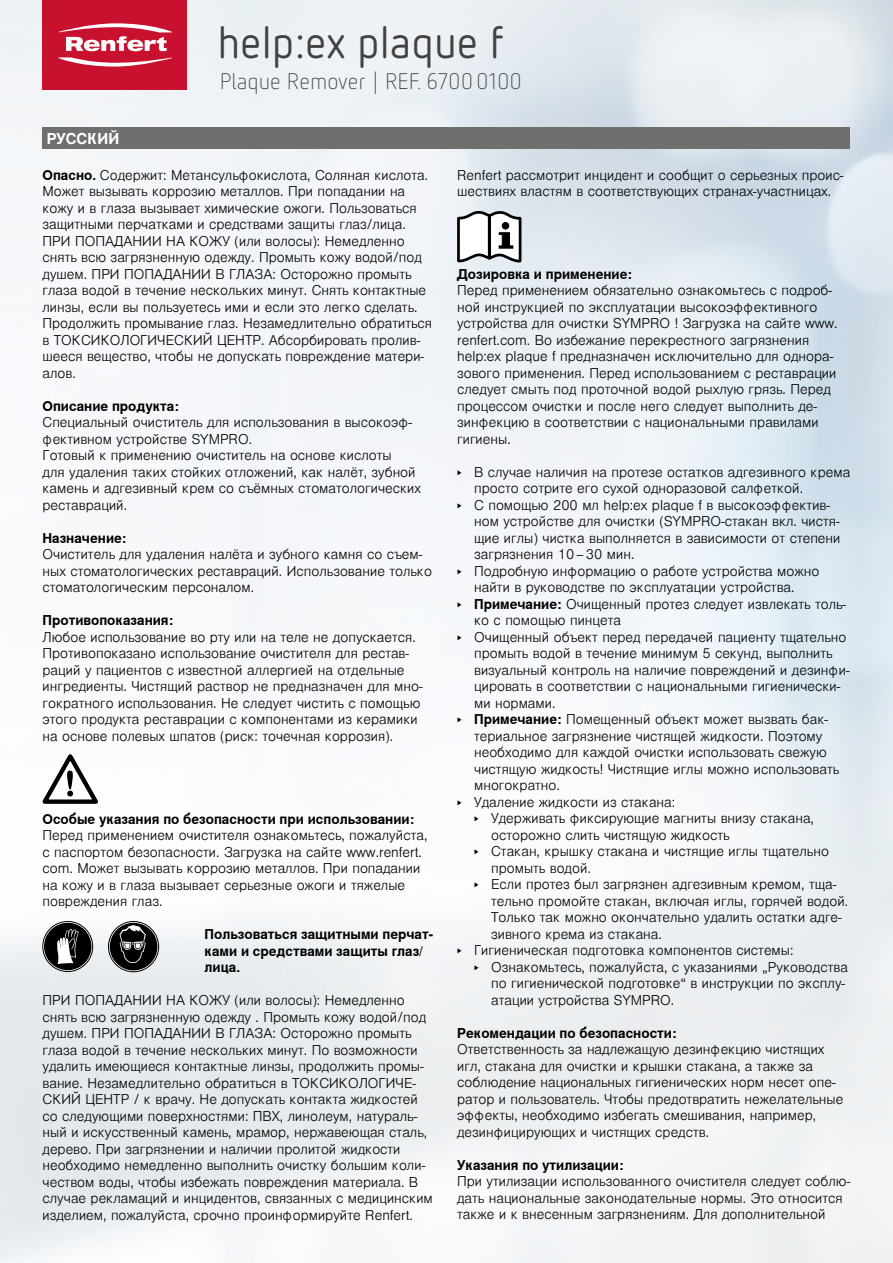
<style>
.page{position:relative;width:893px;height:1263px;background:#fff}
.page>*{position:absolute;margin:0;border:0;box-sizing:border-box;transform-origin:0 0}
.t1{font:45px "Netto Pro";color:#414140}
.t2{font:300 22.5px "Netto Pro";color:#414140}
.t3{font:700 15px "Nimbus Sans Global";color:#fff}
.t4{font:300 13.5px/16.5px "Nimbus Sans Global";color:#000}
.t5{font:700 13.5px/16.5px "Nimbus Sans Global";color:#000}
.s1{font-weight:700}
</style>
<div class="page">
<img style="left:0;top:0;width:893px;height:1263px">
<div style="left:43px;top:0;width:144px;height:89px;background:#c8112e"></div>
<svg style="left:59px;top:57px;width:113px;height:10px"></svg>
<svg style="left:59px;top:23px;width:113px;height:28px"></svg>
<div style="left:43px;top:128px;width:807px;height:21px;background:#6f6f6e"></div>
<svg style="left:43px;top:754px;width:55px;height:50px"></svg>
<svg style="left:108px;top:921px;width:51px;height:51px"></svg>
<div style="left:108px;top:921px;width:51px;height:51px;border:1px solid #000;border-radius:50%"></div>
<div style="left:110px;top:923px;width:47px;height:47px;background:#000;border-radius:50%"></div>
<svg style="left:119px;top:925px;width:27px;height:38px"></svg>
<svg style="left:43px;top:921px;width:50px;height:50px"></svg>
<div style="left:43px;top:921px;width:50px;height:51px;border:1px solid #000;border-radius:50%"></div>
<div style="left:44px;top:923px;width:47px;height:47px;background:#000;border-radius:50%"></div>
<svg style="left:57px;top:929px;width:22px;height:35px"></svg>
<svg style="left:456px;top:210px;width:67px;height:54px"></svg>
<h1 class="t1" style="left:217px;top:13px;width:287px">help:ex plaque f</h1>
<h2 class="t2" style="left:220px;top:67px;width:304px">Plaque Remover | REF. 67000100</h2>
<p class="t3" style="left:47px;top:130px;width:74px">РУССКИЙ</p>
<p class="t4" style="left:43px;top:167px;width:391px"><span class="s1">Опасно.</span> Содержит: Метансульфокислота, Соляная кислота.<br>Может вызывать коррозию металлов. При попадании на кожу и в глаза вызывает химические ожоги. Пользоваться защитными перчатками и средствами защиты глаз/лица.<br>ПРИ ПОПАДАНИИ НА КОЖУ (или волосы): Немедленно снять всю загрязненную одежду. Промыть кожу водой/под душем. ПРИ ПОПАДАНИИ В ГЛАЗА: Осторожно промыть глаза водой в течение нескольких минут. Снять контактные линзы, если вы пользуетесь ими и если это легко сделать.<br>Продолжить промывание глаз. Незамедлительно обратиться в ТОКСИКОЛОГИЧЕСКИЙ ЦЕНТР. Абсорбировать пролив&shy;шееся вещество, чтобы не допускать повреждение матери&shy;алов.</p>
<p class="t5" style="left:43px;top:398px;width:138px">Описание продукта:</p>
<p class="t4" style="left:43px;top:414px;width:380px">Специальный очиститель для использования в высокоэф&shy;фективном устройстве SYMPRO.<br>Готовый к применению очиститель на основе кислоты<br>для удаления таких стойких отложений, как налёт, зубной камень и адгезивный крем со съёмных стоматологических реставраций.</p>
<p class="t5" style="left:43px;top:530px;width:85px">Назначение:</p>
<p class="t4" style="left:43px;top:546px;width:391px">Очиститель для удаления налёта и зубного камня со съем&shy;ных стоматологических реставраций. Использование только стоматологическим персоналом.</p>
<p class="t5" style="left:43px;top:612px;width:132px">Противопоказания:</p>
<p class="t4" style="left:43px;top:629px;width:382px">Любое использование во рту или на теле не допускается.<br>Противопоказано использование очистителя для рестав&shy;раций у пациентов с известной аллергией на отдельные ингредиенты. Чистящий раствор не предназначен для мно&shy;гократного использования. Не следует чистить с помощью этого продукта реставрации с компонентами из керамики на основе полевых шпатов (риск: точечная коррозия).</p>
<p class="t5" style="left:43px;top:811px;width:373px">Особые указания по безопасности при использовании:</p>
<p class="t4" style="left:43px;top:827px;width:386px">Перед применением очистителя ознакомьтесь, пожалуйста, с паспортом безопасности. Загрузка на сайте www.renfert. com. Может вызывать коррозию металлов. При попадании на кожу и в глаза вызывает серьезные ожоги и тяжелые повреждения глаз.</p>
<p class="t5" style="left:205px;top:926px;width:230px">Пользоваться защитными перчат&shy;ками и средствами защиты глаз/ лица.</p>
<p class="t4" style="left:43px;top:992px;width:392px">ПРИ ПОПАДАНИИ НА КОЖУ (или волосы): Немедленно снять всю загрязненную одежду . Промыть кожу водой/под душем. ПРИ ПОПАДАНИИ В ГЛАЗА: Осторожно промыть глаза водой в течение нескольких минут. По возможности удалить имеющиеся контактные линзы, продолжить промы&shy;вание. Незамедлительно обратиться в ТОКСИКОЛОГИЧЕ-СКИЙ ЦЕНТР / к врачу. Не допускать контакта жидкостей со следующими поверхностями: ПВХ, линолеум, натураль&shy;ный и искусственный камень, мрамор, нержавеющая сталь, дерево. При загрязнении и наличии пролитой жидкости необходимо немедленно выполнить очистку большим коли&shy;чеством воды, чтобы избежать повреждения материала. В случае рекламаций и инцидентов, связанных с медицинским изделием, пожалуйста, срочно проинформируйте Renfert.</p>
<p class="t4" style="left:457px;top:167px;width:388px">Renfert рассмотрит инцидент и сообщит о серьезных проис&shy;шествиях властям в соответствующих странах-участницах.</p>
<p class="t5" style="left:457px;top:266px;width:176px">Дозировка и применение:</p>
<p class="t4" style="left:457px;top:283px;width:382px">Перед применением обязательно ознакомьтесь с подроб&shy;ной инструкцией по эксплуатации высокоэффективного устройства для очистки SYMPRO ! Загрузка на сайте www. renfert.com. Во избежание перекрестного загрязнения help:ex plaque f предназначен исключительно для однора&shy;зового применения. Перед использованием с реставрации следует смыть под проточной водой рыхлую грязь. Перед процессом очистки и после него следует выполнить де&shy;зинфекцию в соответствии с национальными правилами гигиены.</p>
<p class="t4" style="left:457px;top:464px;width:395px">‣ В случае наличия на протезе остатков адгезивного крема</p>
<p class="t4" style="left:474px;top:480px;width:331px">просто сотрите его сухой одноразовой салфеткой.</p>
<p class="t4" style="left:457px;top:497px;width:374px">‣ С помощью 200 мл help:ex plaque f в высокоэффектив-</p>
<p class="t4" style="left:474px;top:513px;width:367px">ном устройстве для очистки (SYMPRO-стакан вкл. чистя-</p>
<p class="t4" style="left:474px;top:530px;width:368px">щие иглы) чистка выполняется в зависимости от степени</p>
<p class="t4" style="left:474px;top:546px;width:162px">загрязнения 10 – 30 мин.</p>
<p class="t4" style="left:457px;top:563px;width:364px">‣ Подробную информацию о работе устройства можно</p>
<p class="t4" style="left:474px;top:579px;width:322px">найти в руководстве по эксплуатации устройства.</p>
<p class="t4" style="left:457px;top:596px;width:391px">‣ <span class="s1">Примечание:</span> Очищенный протез следует извлекать толь-</p>
<p class="t4" style="left:474px;top:612px;width:148px">ко с помощью пинцета</p>
<p class="t4" style="left:457px;top:629px;width:391px">‣ Очищенный объект перед передачей пациенту тщательно</p>
<p class="t4" style="left:474px;top:645px;width:360px">промыть водой в течение минимум 5 секунд, выполнить</p>
<p class="t4" style="left:474px;top:662px;width:377px">визуальный контроль на наличие повреждений и дезинфи-</p>
<p class="t4" style="left:474px;top:678px;width:368px">цировать в соответствии с национальными гигиенически-</p>
<p class="t4" style="left:474px;top:695px;width:83px">ми нормами.</p>
<p class="t4" style="left:457px;top:711px;width:372px">‣ <span class="s1">Примечание:</span> Помещенный объект может вызвать бак-</p>
<p class="t4" style="left:474px;top:728px;width:350px">териальное загрязнение чистящей жидкости. Поэтому</p>
<p class="t4" style="left:474px;top:744px;width:354px">необходимо для каждой очистки использовать свежую</p>
<p class="t4" style="left:474px;top:761px;width:367px">чистящую жидкость! Чистящие иглы можно использовать</p>
<p class="t4" style="left:474px;top:777px;width:87px">многократно.</p>
<p class="t4" style="left:457px;top:794px;width:220px">‣ Удаление жидкости из стакана:</p>
<p class="t4" style="left:474px;top:810px;width:341px">‣ Удерживать фиксирующие магниты внизу стакана,</p>
<p class="t4" style="left:491px;top:827px;width:240px">осторожно слить чистящую жидкость</p>
<p class="t4" style="left:474px;top:843px;width:356px">‣ Стакан, крышку стакана и чистящие иглы тщательно</p>
<p class="t4" style="left:491px;top:860px;width:101px">промыть водой.</p>
<p class="t4" style="left:474px;top:876px;width:364px">‣ Если протез был загрязнен адгезивным кремом, тща-</p>
<p class="t4" style="left:491px;top:893px;width:359px">тельно промойте стакан, включая иглы, горячей водой.</p>
<p class="t4" style="left:491px;top:909px;width:352px">Только так можно окончательно удалить остатки адге-</p>
<p class="t4" style="left:491px;top:926px;width:172px">зивного крема из стакана.</p>
<p class="t4" style="left:457px;top:942px;width:338px">‣ Гигиеническая подготовка компонентов системы:</p>
<p class="t4" style="left:474px;top:959px;width:375px">‣ Ознакомьтесь, пожалуйста, с указаниями „Руководства</p>
<p class="t4" style="left:491px;top:975px;width:355px">по гигиенической подготовке“ в инструкции по эксплу-</p>
<p class="t4" style="left:491px;top:992px;width:185px">атации устройства SYMPRO.</p>
<p class="t5" style="left:457px;top:1025px;width:221px">Рекомендации по безопасности:</p>
<p class="t4" style="left:457px;top:1041px;width:388px">Ответственность за надлежащую дезинфекцию чистящих игл, стакана для очистки и крышки стакана, а также за соблюдение национальных гигиенических норм несет опе&shy;ратор и пользователь. Чтобы предотвратить нежелательные эффекты, необходимо избегать смешивания, например, дезинфицирующих и чистящих средств.</p>
<p class="t5" style="left:457px;top:1157px;width:168px">Указания по утилизации:</p>
<p class="t4" style="left:457px;top:1173px;width:395px">При утилизации использованного очистителя следует соблю&shy;дать национальные законодательные нормы. Это относится также и к внесенным загрязнениям. Для дополнительной</p>
</div>
